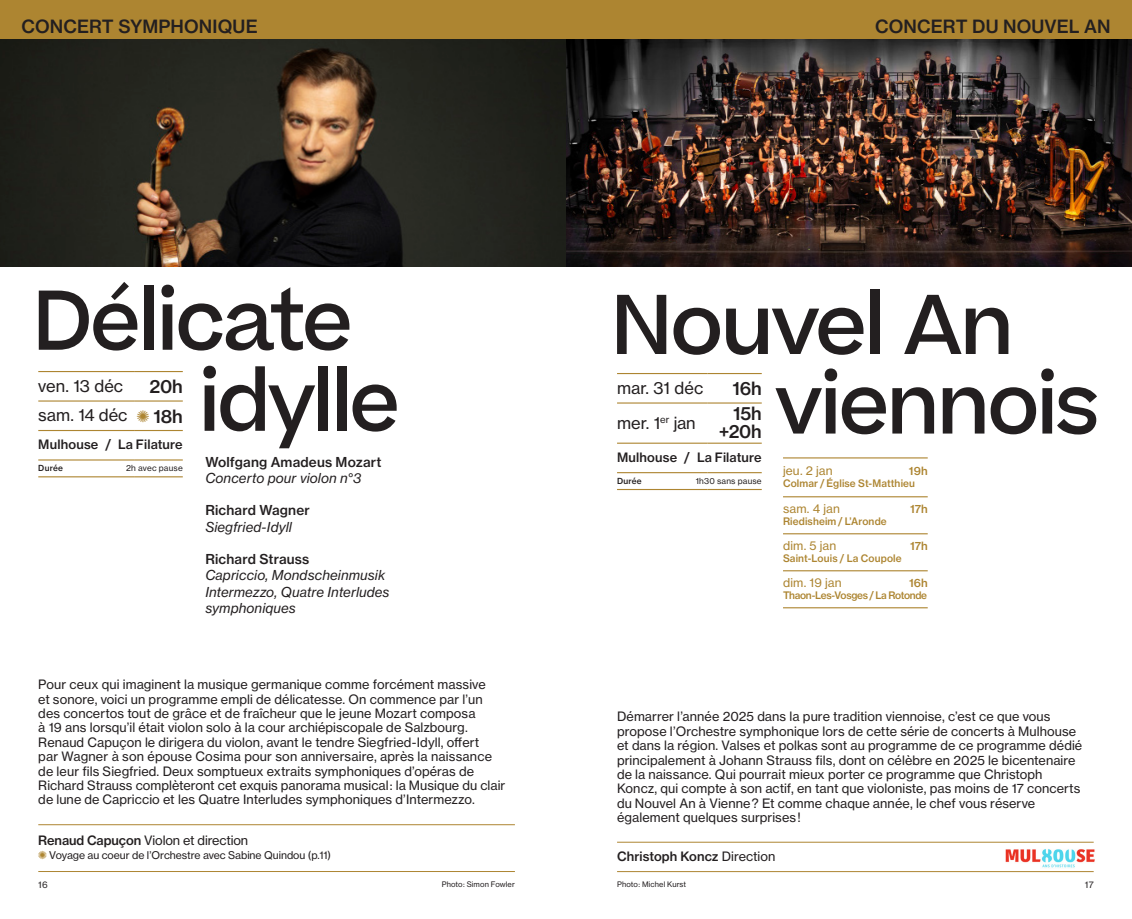
<style>
.page{position:relative;width:1132px;height:919px;background:#fff}
.page>*{position:absolute;margin:0;border:0;box-sizing:border-box;transform-origin:0 0}
.t1{font:500 81px "Beatrice";letter-spacing:-.04em;color:#231f20}
.t2{font:18px "N Haas Grotesk TX Pro 65 Md";letter-spacing:.01em;color:#231f20}
.t3{font:16.5px "N Haas Grotesk TX Pro 55 Rg";color:#231f20}
.t4{font:13.5px "N Haas Grotesk TX Pro 56 It";letter-spacing:.01em;color:#231f20}
.t5{font:13.5px "N Haas Grotesk TX Pro 65 Md";letter-spacing:.01em;color:#231f20}
.t6{font:12.75px/14.4px "N Haas Grotesk TX Pro 55 Rg";letter-spacing:.005em;color:#231f20}
.t7{font:12.75px "N Haas Grotesk TX Pro 65 Md";letter-spacing:.01em;color:#231f20}
.t8{font:12px "N Haas Grotesk TX Pro 55 Rg";letter-spacing:.015em;color:#ad8531}
.t9{font:11.25px "N Haas Grotesk TX Pro 65 Md";letter-spacing:.005em;color:#ad8531}
.t10{font:10.5px "N Haas Grotesk TX Pro 55 Rg";color:#231f20}
.t11{font:10.2px "N Haas Grotesk TX Pro 65 Md";letter-spacing:.01em;color:#ad8531}
.t12{font:10.2px "N Haas Grotesk TX Pro 65 Md";letter-spacing:-.03em;color:#ad8531}
.t13{font:9px "N Haas Grotesk TX Pro 55 Rg";color:#231f20}
.t14{font:8.25px "N Haas Grotesk TX Pro 55 Rg";letter-spacing:.02em;color:#231f20}
.t15{font:8.25px "N Haas Grotesk TX Pro 65 Md";letter-spacing:.025em;color:#231f20}
.t16{font:7.5px "N Haas Grotesk TX Pro 55 Rg";letter-spacing:.01em;color:#231f20}
.s1{font-family:"N Haas Grotesk TX Pro 65 Md"}
.s2{font-family:"N Haas Grotesk TX Pro 55 Rg"}
</style>
<div class="page">
<img style="left:0;top:38px;width:566px;height:229px">
<hr style="left:38px;top:824px;width:476px;height:1px;background:#ad8531">
<hr style="left:38px;top:871px;width:476px;height:1px;background:#ad8531">
<hr style="left:38px;top:371px;width:96px;height:1px;background:#ad8531">
<hr style="left:134px;top:371px;width:49px;height:1px;background:#ad8531">
<hr style="left:38px;top:400px;width:96px;height:1px;background:#ad8531">
<hr style="left:134px;top:400px;width:49px;height:1px;background:#ad8531">
<hr style="left:38px;top:430px;width:96px;height:1px;background:#ad8531">
<hr style="left:134px;top:430px;width:49px;height:1px;background:#ad8531">
<hr style="left:38px;top:459px;width:96px;height:1px;background:#ad8531">
<hr style="left:134px;top:459px;width:49px;height:1px;background:#ad8531">
<hr style="left:38px;top:476px;width:96px;height:1px;background:#ad8531">
<hr style="left:134px;top:476px;width:49px;height:1px;background:#ad8531">
<img style="left:566px;top:38px;width:565px;height:229px">
<hr style="left:617px;top:841px;width:476px;height:1px;background:#ad8531">
<hr style="left:617px;top:871px;width:476px;height:1px;background:#ad8531">
<hr style="left:617px;top:373px;width:90px;height:1px;background:#ad8531">
<hr style="left:707px;top:373px;width:54px;height:1px;background:#ad8531">
<hr style="left:617px;top:402px;width:90px;height:1px;background:#ad8531">
<hr style="left:707px;top:402px;width:54px;height:1px;background:#ad8531">
<hr style="left:617px;top:442px;width:90px;height:1px;background:#ad8531">
<hr style="left:707px;top:442px;width:54px;height:1px;background:#ad8531">
<hr style="left:617px;top:472px;width:90px;height:1px;background:#ad8531">
<hr style="left:707px;top:472px;width:54px;height:1px;background:#ad8531">
<hr style="left:617px;top:489px;width:90px;height:1px;background:#ad8531">
<hr style="left:707px;top:489px;width:54px;height:1px;background:#ad8531">
<hr style="left:782px;top:457px;width:145px;height:1px;background:#ad8531">
<hr style="left:782px;top:496px;width:145px;height:1px;background:#ad8531">
<hr style="left:782px;top:533px;width:145px;height:1px;background:#ad8531">
<hr style="left:782px;top:570px;width:145px;height:1px;background:#ad8531">
<hr style="left:782px;top:607px;width:145px;height:1px;background:#ad8531">
<img style="left:1005px;top:849px;width:90px;height:19px">
<div style="left:0;top:0;width:566px;height:38px;background:#ad8531"></div>
<div style="left:566px;top:0;width:565px;height:38px;background:#ad8531"></div>
<p class="t2" style="left:21px;top:15px;width:238px">CONCERT SYMPHONIQUE</p>
<p class="t2" style="left:874px;top:15px;width:237px">CONCERT DU NOUVEL AN</p>
<p class="t1" style="left:33px;top:267px;width:321px">Délicate</p>
<p class="t1" style="left:198px;top:348px;width:203px">idylle</p>
<p class="t5" style="left:205px;top:453px;width:177px">Wolfgang Amadeus Mozart</p>
<p class="t4" style="left:205px;top:470px;width:157px">Concerto pour violon n°3</p>
<p class="t5" style="left:205px;top:502px;width:106px">Richard Wagner</p>
<p class="t4" style="left:205px;top:518px;width:88px">Siegfried-Idyll</p>
<p class="t5" style="left:205px;top:550px;width:105px">Richard Strauss</p>
<p class="t4" style="left:205px;top:567px;width:181px">Capriccio, Mondscheinmusik</p>
<p class="t4" style="left:205px;top:583px;width:186px">Intermezzo, Quatre Interludes</p>
<p class="t4" style="left:205px;top:599px;width:92px">symphoniques</p>
<p class="t3" style="left:38px;top:376px;width:86px">ven. 13 déc</p>
<p class="t2" style="left:149px;top:375px;width:35px">20h</p>
<p class="t3" style="left:38px;top:405px;width:91px">sam. 14 déc</p>
<p class="t2" style="left:153px;top:405px;width:31px">18h</p>
<p class="t7" style="left:38px;top:437px;width:146px">Mulhouse / La Filature</p>
<p class="t15" style="left:38px;top:462px;width:26px">Durée</p>
<p class="t14" style="left:126px;top:462px;width:58px">2h avec pause</p>
<p class="t6" style="left:38px;top:677px;width:468px">Pour ceux qui imaginent la musique germanique comme forcément massive<br>et sonore, voici un programme empli de délicatesse. On commence par l’un des concertos tout de grâce et de fraîcheur que le jeune Mozart composa<br>à 19 ans lorsqu’il était violon solo à la cour archiépiscopale de Salzbourg.<br>Renaud Capuçon le dirigera du violon, avant le tendre Siegfried-Idyll, offert<br>par Wagner à son épouse Cosima pour son anniversaire, après la naissance de leur fils Siegfried. Deux somptueux extraits symphoniques d’opéras de Richard Strauss complèteront cet exquis panorama musical : la Musique du clair de lune de Capriccio et les Quatre Interludes symphoniques d’Intermezzo.</p>
<p class="t6" style="left:38px;top:833px;width:211px"><span class="s1">Renaud Capuçon</span> Violon et direction</p>
<p class="t10" style="left:49px;top:848px;width:283px">Voyage au coeur de l’Orchestre avec Sabine Quindou (p.11)</p>
<p class="t1" style="left:610px;top:271px;width:404px">Nouvel An</p>
<p class="t1" style="left:774px;top:351px;width:326px">viennois</p>
<p class="t3" style="left:617px;top:378px;width:88px">mar. 31 déc</p>
<p class="t2" style="left:732px;top:377px;width:31px">16h</p>
<p class="t3" style="left:617px;top:412px;width:80px">mer. 1<sup>er</sup> jan</p>
<p class="t2" style="left:733px;top:402px;width:30px">15h</p>
<p class="t2" style="left:718px;top:420px;width:44px">+20h</p>
<p class="t7" style="left:617px;top:449px;width:146px">Mulhouse / La Filature</p>
<p class="t15" style="left:617px;top:475px;width:26px">Durée</p>
<p class="t14" style="left:695px;top:475px;width:68px">1h30 sans pause</p>
<p class="t8" style="left:782px;top:463px;width:51px">jeu. 2 jan</p>
<p class="t9" style="left:908px;top:464px;width:20px">19h</p>
<p class="t11" style="left:782px;top:477px;width:133px">Colmar / Église St-Matthieu</p>
<p class="t8" style="left:782px;top:501px;width:58px">sam. 4 jan</p>
<p class="t9" style="left:909px;top:502px;width:19px">17h</p>
<p class="t11" style="left:782px;top:515px;width:105px">Riedisheim / L’Aronde</p>
<p class="t8" style="left:782px;top:538px;width:55px">dim. 5 jan</p>
<p class="t9" style="left:909px;top:539px;width:19px">17h</p>
<p class="t11" style="left:782px;top:552px;width:120px">Saint-Louis / La Coupole</p>
<p class="t8" style="left:782px;top:575px;width:60px">dim. 19 jan</p>
<p class="t9" style="left:908px;top:576px;width:20px">16h</p>
<p class="t12" style="left:782px;top:589px;width:146px">Thaon-Les-Vosges / La Rotonde</p>
<p class="t6" style="left:617px;top:709px;width:466px">Démarrer l’année 2025 dans la pure tradition viennoise, c’est ce que vous propose l’Orchestre symphonique lors de cette série de concerts à Mulhouse et dans la région. Valses et polkas sont au programme de ce programme dédié principalement à Johann Strauss fils, dont on célèbre en 2025 le bicentenaire de la naissance. Qui pourrait mieux porter ce programme que Christoph Koncz, qui compte à son actif, en tant que violoniste, pas moins de 17 concerts du Nouvel An à Vienne ? Et comme chaque année, le chef vous réserve également quelques surprises !</p>
<p class="t7" style="left:617px;top:848px;width:160px">Christoph Koncz <span class="s2">Direction</span></p>
<p class="t16" style="left:441px;top:879px;width:75px">Photo : Simon Fowler</p>
<p class="t16" style="left:617px;top:879px;width:71px">Photo : Michel Kurst</p>
<p class="t13" style="left:38px;top:878px;width:11px">16</p>
<p class="t13" style="left:1084px;top:878px;width:10px">17</p>
</div>
